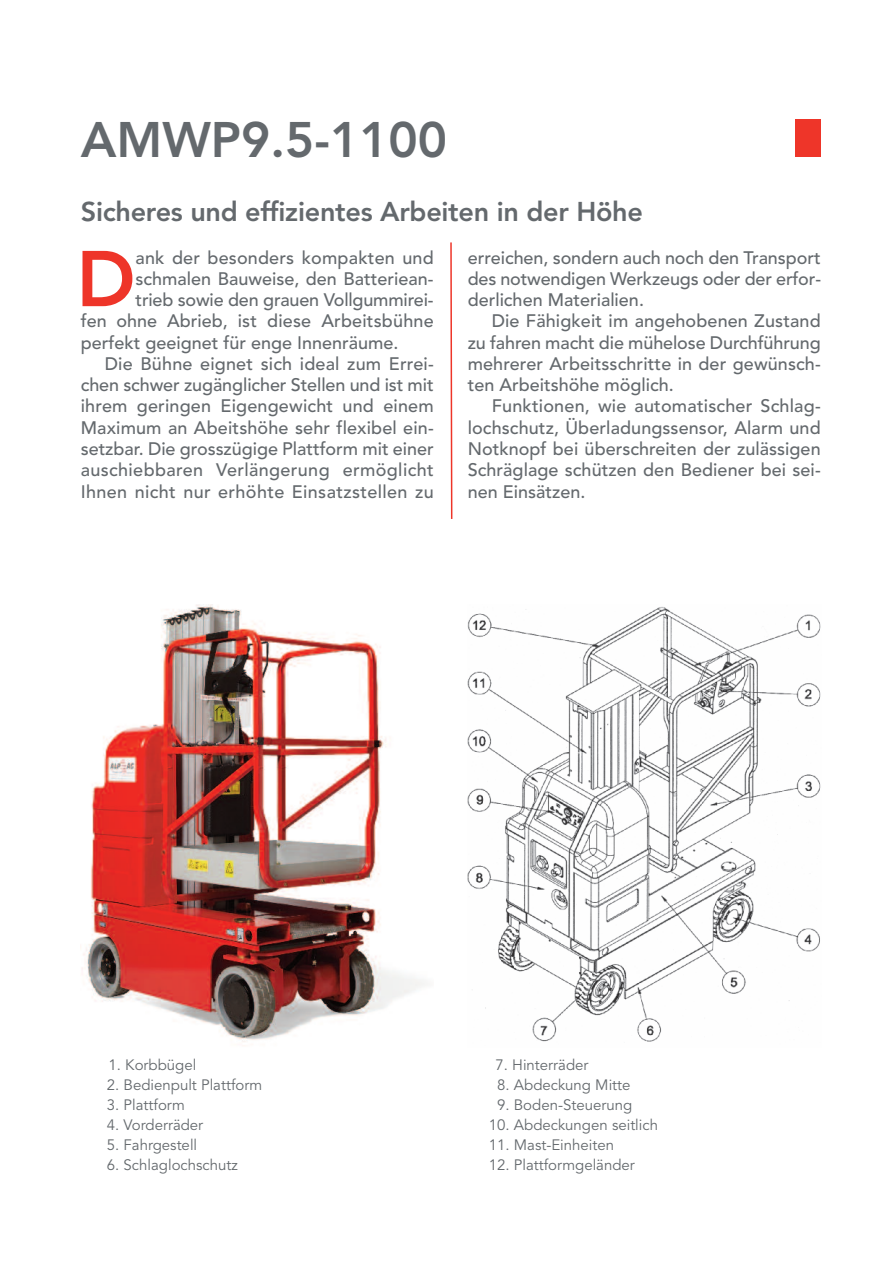
<style>
.page{position:relative;width:893px;height:1263px;background:#fff}
.page>*{position:absolute;margin:0;border:0;box-sizing:border-box;transform-origin:0 0}
.t1{font:800 78px "Avenir";color:#ee3529}
.t2{font:800 49.5px "Avenir";color:#64696d}
.t3{font:800 27px "Avenir";letter-spacing:-.01em;color:#64696d}
.t4{font:500 18px/21.3px "Avenir";letter-spacing:.005em;color:#64696d;text-align:justify}
.t5{font:15px "Avenir";color:#64696d}
</style>
<div class="page">
<svg style="left:450px;top:242px;width:3px;height:277px"></svg>
<div style="left:795px;top:119px;width:26px;height:38px;background:#ee3529"></div>
<img style="left:82px;top:605px;width:343px;height:437px">
<img style="left:468px;top:607px;width:353px;height:435px">
<h2 class="t2" style="left:81px;top:102px;width:368px">AMWP9.5-1100</h2>
<h3 class="t3" style="left:81px;top:191px;width:564px">Sicheres und effizientes Arbeiten in der Höhe</h3>
<h1 class="t1" style="left:76px;top:218px;width:61px">D</h1>
<p class="t4" style="left:136px;top:246px;width:300px">ank der besonders kompakten und</p>
<p class="t4" style="left:136px;top:267px;width:299px">schmalen Bauweise, den Batteriean-</p>
<p class="t4" style="left:136px;top:288px;width:299px">trieb sowie den grauen Vollgummirei-</p>
<p class="t4" style="left:81px;top:310px;width:354px">fen ohne Abrieb, ist diese Arbeitsbühne</p>
<p class="t4" style="left:81px;top:331px;width:319px">perfekt geeignet für enge Innenräume.</p>
<p class="t4" style="left:105px;top:352px;width:330px">Die Bühne eignet sich ideal zum Errei-</p>
<p class="t4" style="left:81px;top:373px;width:354px">chen schwer zugänglicher Stellen und ist mit</p>
<p class="t4" style="left:81px;top:395px;width:354px">ihrem geringen Eigengewicht und einem</p>
<p class="t4" style="left:81px;top:416px;width:354px">Maximum an Abeitshöhe sehr flexibel ein-</p>
<p class="t4" style="left:81px;top:437px;width:354px">setzbar. Die grosszügige Plattform mit einer</p>
<p class="t4" style="left:81px;top:458px;width:354px">auschiebbaren Verlängerung ermöglicht</p>
<p class="t4" style="left:81px;top:480px;width:354px">Ihnen nicht nur erhöhte Einsatzstellen zu</p>
<p class="t4" style="left:468px;top:246px;width:355px">erreichen, sondern auch noch den Transport des notwendigen Werkzeugs oder der erfor&shy;derlichen Materialien.</p>
<p class="t4" style="left:468px;top:310px;width:354px;text-indent:24px">Die Fähigkeit im angehobenen Zustand zu fahren macht die mühelose Durchführung mehrerer Arbeitsschritte in der gewünsch&shy;ten Arbeitshöhe möglich.</p>
<p class="t4" style="left:468px;top:395px;width:354px;text-indent:24px">Funktionen, wie automatischer Schlag&shy;lochschutz, Überladungssensor, Alarm und Notknopf bei überschreiten der zulässigen Schräglage schützen den Bediener bei sei&shy;nen Einsätzen.</p>
<p class="t5" style="left:109px;top:1055px;width:89px">1. Korbbügel</p>
<p class="t5" style="left:107px;top:1075px;width:157px">2. Bedienpult Plattform</p>
<p class="t5" style="left:107px;top:1096px;width:79px">3. Plattform</p>
<p class="t5" style="left:107px;top:1116px;width:98px">4. Vorderräder</p>
<p class="t5" style="left:107px;top:1136px;width:92px">5. Fahrgestell</p>
<p class="t5" style="left:107px;top:1156px;width:132px">6. Schlaglochschutz</p>
<p class="t5" style="left:495px;top:1055px;width:94px">7. Hinterräder</p>
<p class="t5" style="left:497px;top:1075px;width:135px">8. Abdeckung Mitte</p>
<p class="t5" style="left:497px;top:1096px;width:137px">9. Boden-Steuerung</p>
<p class="t5" style="left:489px;top:1116px;width:171px">10. Abdeckungen seitlich</p>
<p class="t5" style="left:489px;top:1136px;width:127px">11. Mast-Einheiten</p>
<p class="t5" style="left:489px;top:1156px;width:148px">12. Plattformgeländer</p>
</div>
